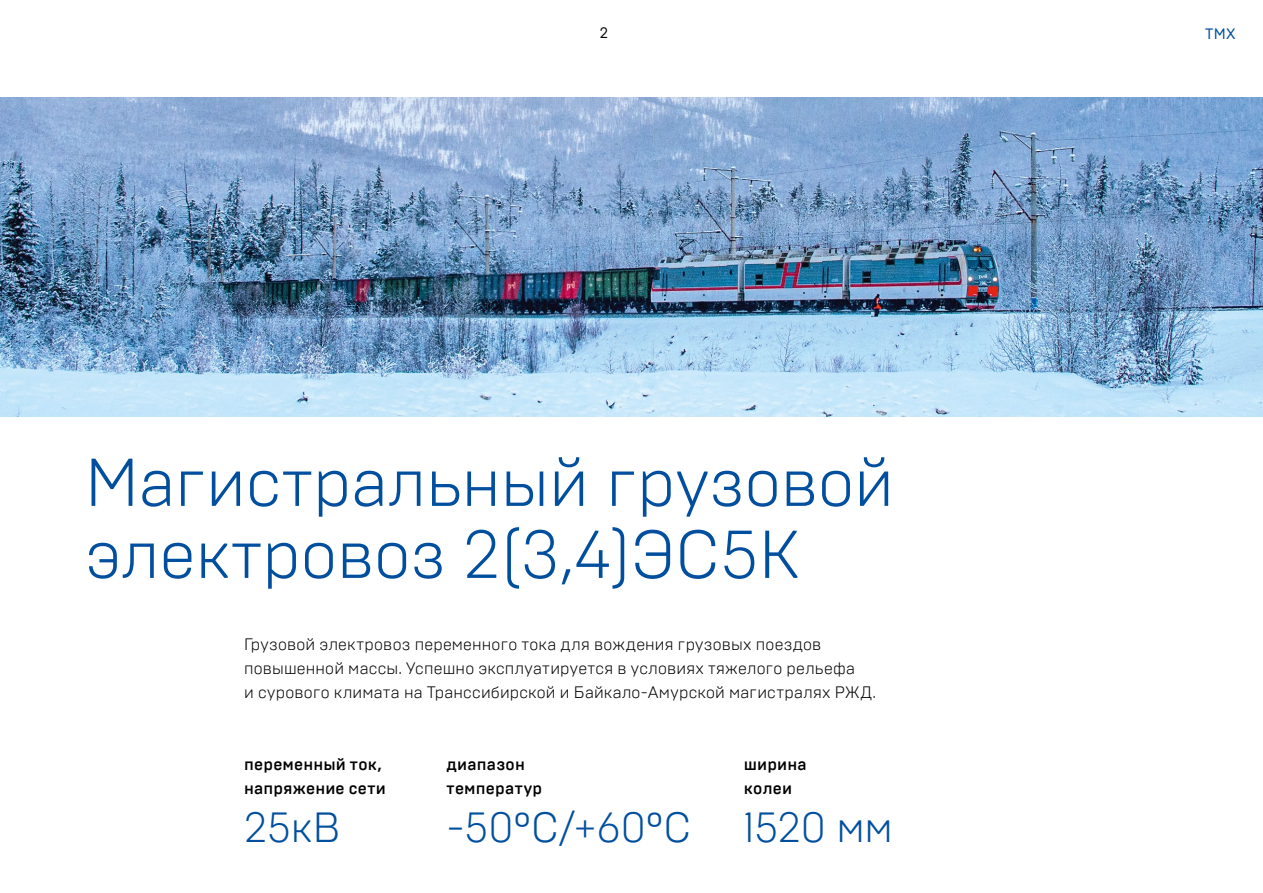
<style>
.page{position:relative;width:1263px;height:893px;background:#fff}
.page>*{position:absolute;margin:0;border:0;box-sizing:border-box;transform-origin:0 0}
.t1{font:300 67.5px/72px "Brutal Type";color:#004f9f}
.t2{font:300 42px "Brutal Type";color:#004f9f}
.t3{font:300 16.5px/24px "Brutal Type";letter-spacing:.01em;color:#000}
.t4{font:500 16.5px/24px "Brutal Type";letter-spacing:.01em;color:#000}
.t5{font:15px "Brutal Type";color:#004f9f}
.t6{font:15px "Brutal Type";color:#000}
</style>
<div class="page">
<img style="left:0;top:98px;width:1263px;height:319px">
<p class="t6" style="left:600px;top:24px;width:10px">2</p>
<p class="t5" style="left:1205px;top:24px;width:32px">TMХ</p>
<h1 class="t1" style="left:85px;top:446px;width:810px">Магистральный грузовой электровоз 2(3,4)ЭС5K</h1>
<p class="t3" style="left:244px;top:632px;width:633px">Грузовой электровоз переменного тока для вождения грузовых поездов повышенной массы. Успешно эксплуатируется в условиях тяжелого рельефа<br>и сурового климата на Транссибирской и Байкало-Амурской магистралях РЖД.</p>
<p class="t4" style="left:244px;top:752px;width:143px">переменный ток, напряжение сети</p>
<h2 class="t2" style="left:244px;top:802px;width:97px">25кВ</h2>
<p class="t4" style="left:446px;top:752px;width:97px">диапазон температур</p>
<h2 class="t2" style="left:446px;top:802px;width:246px">-50ºС/+60ºС</h2>
<p class="t4" style="left:744px;top:752px;width:64px">ширина колеи</p>
<h2 class="t2" style="left:744px;top:802px;width:151px">1520 мм</h2>
</div>
